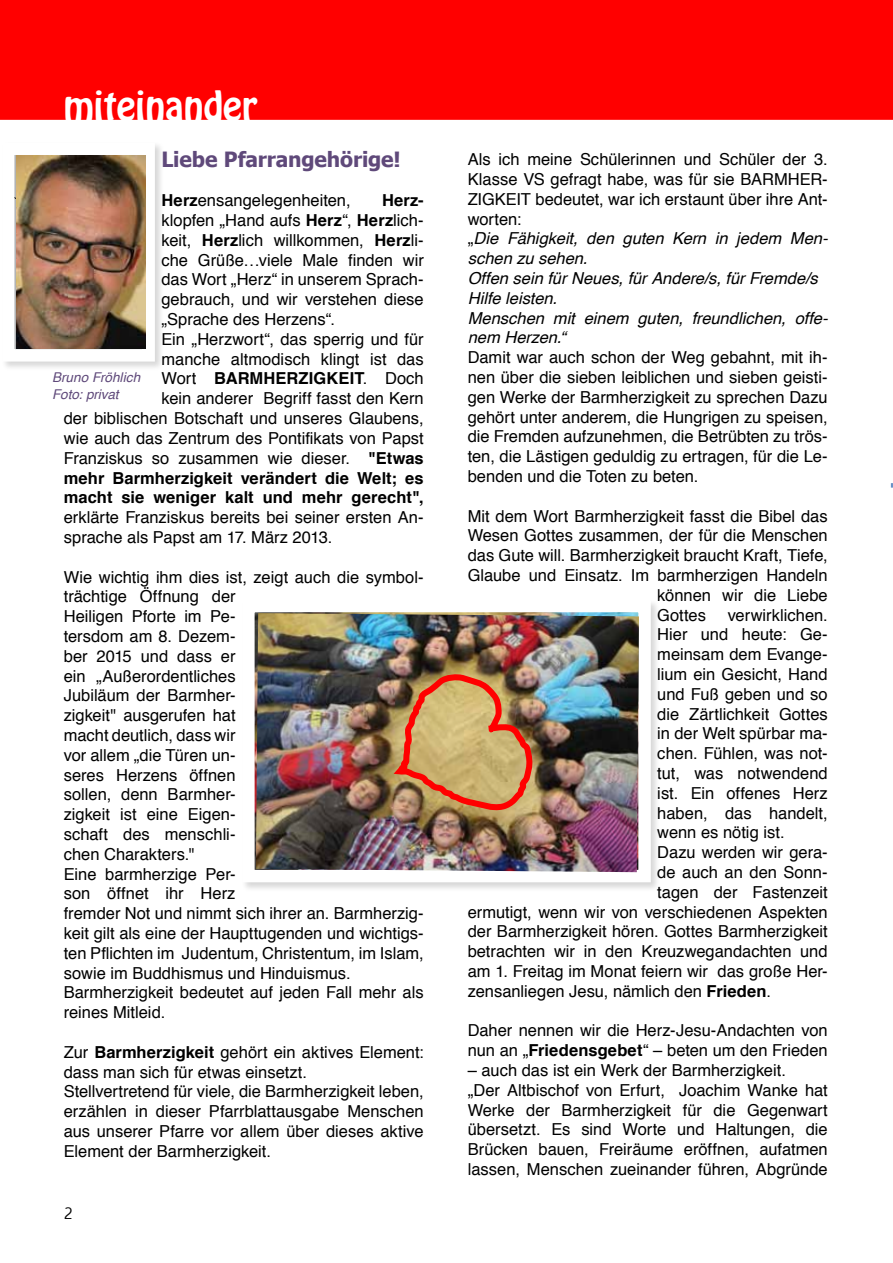
<style>
.page{position:relative;width:893px;height:1263px;background:#fff}
.page>*{position:absolute;margin:0;border:0;box-sizing:border-box;transform-origin:0 0}
.t1{font:36px "Hobo Std";color:#fff}
.t2{font:700 21px "Tahoma";letter-spacing:-.01em;color:#5f497a}
.t3{font:16.5px/19.8px "Helvetica";color:#000}
.t4{font:italic 16.5px/19.8px "Helvetica";color:#000}
.t5{font:700 16.5px "Helvetica";letter-spacing:.005em;color:#000}
.t6{font:15px "Euphemia UCAS";color:#000}
.t7{font:italic 13.5px/16.2px "Helvetica";letter-spacing:.005em;color:#5f497a}
.s1{font-weight:700}
.s2{font-weight:400}
.s3{font-style:normal}
</style>
<div class="page">
<div style="left:0;top:0;width:893px;height:120px;background:#f00"></div>
<div style="left:1px;top:141px;width:164px;height:230px;background:#000;opacity:.16"></div>
<img style="left:17px;top:155px;width:128px;height:193px">
<div style="left:241px;top:599px;width:420px;height:293px;background:#000;opacity:.16"></div>
<img style="left:256px;top:613px;width:383px;height:259px">
<img style="left:386px;top:669px;width:150px;height:147px">
<h1 class="t1" style="left:64px;top:81px;width:195px">miteinander</h1>
<p class="t2" style="left:161px;top:144px;width:241px">Liebe Pfarrangehörige!</p>
<p class="t3" style="left:161px;top:191px;width:191px"><span class="s1">Herz</span>ensangelegenheiten,</p>
<p class="t5" style="left:382px;top:187px;width:43px">Herz-</p>
<p class="t3" style="left:161px;top:211px;width:264px">klopfen „Hand aufs <span class="s1">Herz</span>“, <span class="s1">Herz</span>lich-</p>
<p class="t3" style="left:161px;top:231px;width:264px">keit, <span class="s1">Herz</span>lich willkommen, <span class="s1">Herz</span>li-</p>
<p class="t3" style="left:161px;top:250px;width:264px">che Grüße…viele Male finden wir</p>
<p class="t3" style="left:161px;top:270px;width:264px">das Wort „Herz“ in unserem Sprach-</p>
<p class="t3" style="left:161px;top:290px;width:264px">gebrauch, und wir verstehen diese</p>
<p class="t3" style="left:161px;top:310px;width:175px">„Sprache des Herzens“.</p>
<p class="t3" style="left:161px;top:330px;width:264px">Ein „Herzwort“, das sperrig und für</p>
<p class="t3" style="left:162px;top:349px;width:264px">manche altmodisch klingt ist das</p>
<p class="t5" style="left:162px;top:365px;width:264px"><span class="s2">Wort</span> BARMHERZIGKEIT<span class="s2">. Doch</span></p>
<p class="t3" style="left:162px;top:389px;width:264px">kein anderer Begriff fasst den Kern</p>
<p class="t3" style="left:64px;top:409px;width:361px">der biblischen Botschaft und unseres Glaubens,</p>
<p class="t3" style="left:64px;top:429px;width:361px">wie auch das Zentrum des Pontifikats von Papst</p>
<p class="t3" style="left:64px;top:448px;width:361px">Franziskus so zusammen wie dieser. <span class="s1">"Etwas</span></p>
<p class="t5" style="left:64px;top:464px;width:361px">mehr Barmherzigkeit verändert die Welt; es</p>
<p class="t5" style="left:64px;top:484px;width:361px">macht sie weniger kalt und mehr gerecht",</p>
<p class="t3" style="left:64px;top:508px;width:361px">erklärte Franziskus bereits bei seiner ersten An&shy;sprache als Papst am 17. März 2013.</p>
<p class="t3" style="left:64px;top:567px;width:361px">Wie wichtig ihm dies ist, zeigt auch die symbol&shy;trächtige Öffnung der<br>Heiligen Pforte im Pe-<br>tersdom am 8. Dezem-<br>ber 2015 und dass er<br>ein „Außerordentliches<br>Jubiläum der Barmher-<br>zigkeit" ausgerufen hat<br>macht deutlich, dass wir<br>vor allem „die Türen un-<br>seres Herzens öffnen<br>sollen, denn Barmher-<br>zigkeit ist eine Eigen-<br>schaft des menschli-<br>chen Charakters."<br>Eine barmherzige Per-<br>son öffnet ihr Herz<br>fremder Not und nimmt sich ihrer an. Barmherzig&shy;keit gilt als eine der Haupttugenden und wichtigs&shy;ten Pflichten im Judentum, Christentum, im Islam, sowie im Buddhismus und Hinduismus.<br>Barmherzigkeit bedeutet auf jeden Fall mehr als reines Mitleid.</p>
<p class="t3" style="left:64px;top:1042px;width:362px">Zur <span class="s1">Barmherzigkeit</span> gehört ein aktives Element: dass man sich für etwas einsetzt.<br>Stellvertretend für viele, die Barmherzigkeit leben, erzählen in dieser Pfarrblattausgabe Menschen aus unserer Pfarre vor allem über dieses aktive Element der Barmherzigkeit.</p>
<p class="t7" style="left:52px;top:370px;width:90px">Bruno Fröhlich<br>Foto: privat</p>
<p class="t6" style="left:64px;top:1203px;width:10px">2</p>
<p class="t4" style="left:468px;top:150px;width:362px"><span class="s3">Als ich meine Schülerinnen und Schüler der 3.<br>Klasse VS gefragt habe, was für sie BARMHER-<br>ZIGKEIT bedeutet, war ich erstaunt über ihre Ant&shy;worten:<br>„</span>Die Fähigkeit, den guten Kern in jedem Men&shy;schen zu sehen.<br>Offen sein für Neues, für Andere/s, für Fremde/s<br>Hilfe leisten.<br>Menschen mit einem guten, freundlichen, offe&shy;nem Herzen.“</p>
<p class="t3" style="left:468px;top:348px;width:361px;text-align:justify">Damit war auch schon der Weg gebahnt, mit ih&shy;nen über die sieben leiblichen und sieben geisti&shy;gen Werke der Barmherzigkeit zu sprechen Dazu gehört unter anderem, die Hungrigen zu speisen, die Fremden aufzunehmen, die Betrübten zu trös&shy;ten, die Lästigen geduldig zu ertragen, für die Le&shy;benden und die Toten zu beten.</p>
<p class="t3" style="left:468px;top:506px;width:361px">Mit dem Wort Barmherzigkeit fasst die Bibel das</p>
<p class="t3" style="left:468px;top:526px;width:361px">Wesen Gottes zusammen, der für die Menschen</p>
<p class="t3" style="left:468px;top:546px;width:361px">das Gute will. Barmherzigkeit braucht Kraft, Tiefe,</p>
<p class="t3" style="left:468px;top:566px;width:361px">Glaube und Einsatz. Im barmherzigen Handeln</p>
<p class="t3" style="left:657px;top:586px;width:172px">können wir die Liebe</p>
<p class="t3" style="left:657px;top:605px;width:50px">Gottes</p>
<p class="t3" style="left:728px;top:605px;width:102px">verwirklichen.</p>
<p class="t3" style="left:657px;top:625px;width:172px">Hier und heute: Ge-</p>
<p class="t3" style="left:657px;top:645px;width:172px">meinsam dem Evange-</p>
<p class="t3" style="left:657px;top:665px;width:172px">lium ein Gesicht, Hand</p>
<p class="t3" style="left:657px;top:685px;width:172px">und Fuß geben und so</p>
<p class="t3" style="left:657px;top:704px;width:172px">die Zärtlichkeit Gottes</p>
<p class="t3" style="left:657px;top:724px;width:172px">in der Welt spürbar ma-</p>
<p class="t3" style="left:657px;top:744px;width:172px">chen. Fühlen, was not-</p>
<p class="t3" style="left:657px;top:764px;width:172px">tut, was notwendend</p>
<p class="t3" style="left:657px;top:784px;width:172px">ist. Ein offenes Herz</p>
<p class="t3" style="left:657px;top:803px;width:172px">haben, das handelt,</p>
<p class="t3" style="left:657px;top:823px;width:129px">wenn es nötig ist.</p>
<p class="t3" style="left:657px;top:843px;width:172px">Dazu werden wir gera-</p>
<p class="t3" style="left:657px;top:863px;width:172px">de auch an den Sonn-</p>
<p class="t3" style="left:657px;top:883px;width:172px">tagen der Fastenzeit</p>
<p class="t3" style="left:468px;top:902px;width:361px">ermutigt, wenn wir von verschiedenen Aspekten</p>
<p class="t3" style="left:468px;top:922px;width:361px">der Barmherzigkeit hören. Gottes Barmherzigkeit</p>
<p class="t3" style="left:468px;top:942px;width:361px">betrachten wir in den Kreuzwegandachten und</p>
<p class="t3" style="left:468px;top:962px;width:361px">am 1. Freitag im Monat feiern wir das große Her-</p>
<p class="t3" style="left:468px;top:982px;width:305px">zensanliegen Jesu, nämlich den <span class="s1">Frieden</span>.</p>
<p class="t3" style="left:468px;top:1021px;width:362px">Daher nennen wir die Herz-Jesu-Andachten von nun an „<span class="s1">Friedensgebet</span>“ – beten um den Frieden</p>
<p class="t3" style="left:468px;top:1061px;width:361px">– auch das ist ein Werk der Barmherzigkeit.<br>„Der Altbischof von Erfurt, Joachim Wanke hat Werke der Barmherzigkeit für die Gegenwart übersetzt. Es sind Worte und Haltungen, die Brücken bauen, Freiräume eröffnen, aufatmen lassen, Menschen zueinander führen, Abgründe</p>
</div>
